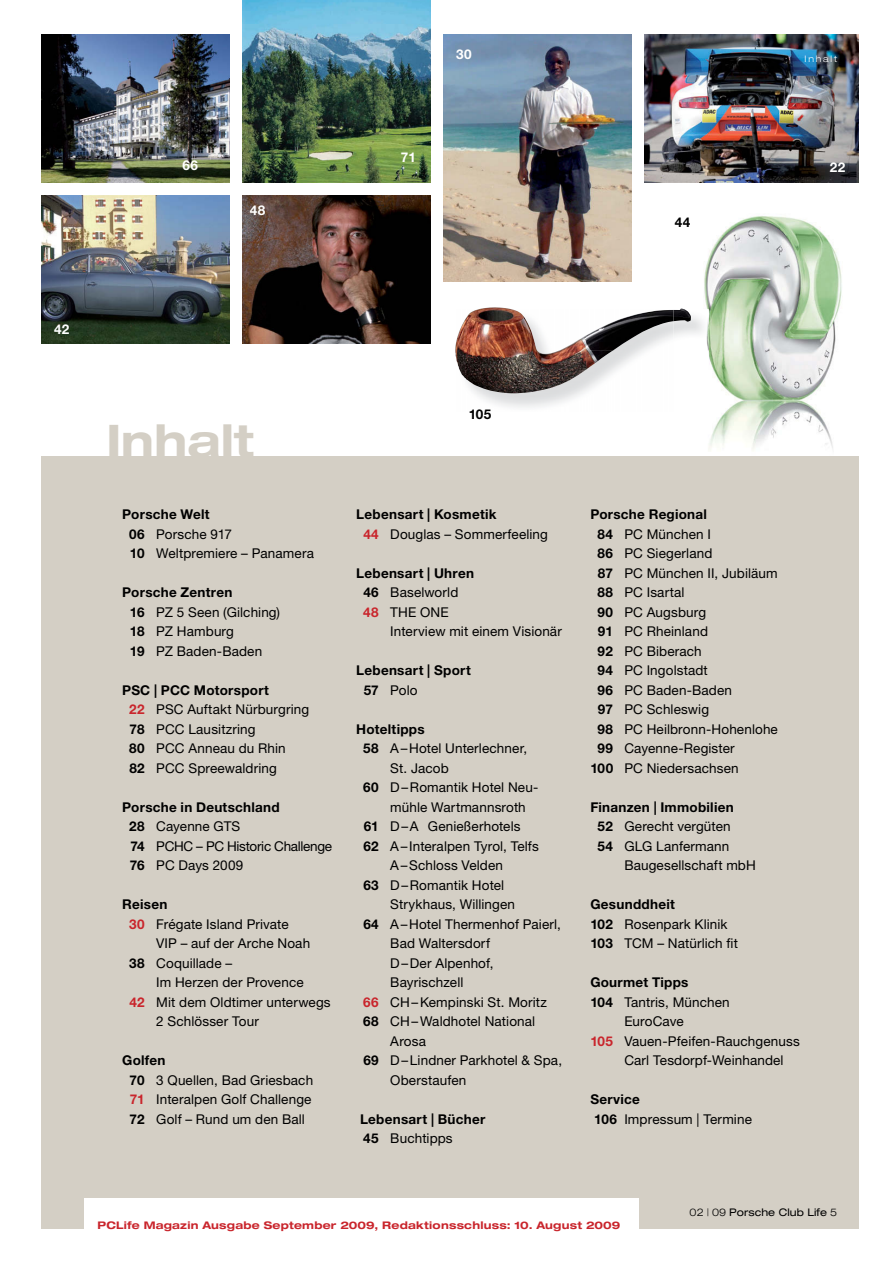
<style>
.page{position:relative;width:890px;height:1263px;background:#fff}
.page>*{position:absolute;margin:0;border:0;box-sizing:border-box;transform-origin:0 0}
.t1{font:700 expanded 45px "Helvetica Neue";letter-spacing:-.005em;color:#d4cfc5}
.t2{font:13.5px/19.5px "Helvetica Neue";letter-spacing:.01em;color:#000}
.t3{font:700 13.5px/19.5px "Helvetica Neue";letter-spacing:.02em;color:#000}
.t4{font:13.5px/19.5px "Helvetica Neue";letter-spacing:-.02em;color:#000}
.t5{font:700 13.5px "Helvetica Neue";letter-spacing:.03em;color:#fff}
.t6{font:700 expanded 10.5px "Helvetica Neue";letter-spacing:.025em;color:#c9252c}
.t7{font:expanded 10.5px "Helvetica Neue";letter-spacing:.005em;color:#000}
.t8{font:300 expanded 9px "Helvetica Neue";letter-spacing:.2em;color:#fff}
.s1{font-weight:700}
.s2{font-weight:700;color:#c9252c}
.s3{font-weight:400}
.s4{color:#c9252c}
.s5{font-weight:300}
</style>
<div class="page">
<img style="left:680px;top:216px;width:179px;height:256px">
<img style="left:475px;top:309px;width:233px;height:103px">
<img style="left:455px;top:308px;width:53px;height:85px">
<img style="left:586px;top:310px;width:87px;height:40px">
<img style="left:586px;top:350px;width:27px;height:20px">
<img style="left:673px;top:309px;width:17px;height:13px">
<div style="left:41px;top:456px;width:817px;height:773px;background:#d4cfc5"></div>
<img style="left:242px;top:195px;width:188px;height:148px">
<img style="left:443px;top:34px;width:188px;height:248px">
<img style="left:41px;top:34px;width:188px;height:148px">
<img style="left:242px;top:0;width:188px;height:182px">
<img style="left:644px;top:34px;width:214px;height:148px">
<img style="left:41px;top:195px;width:188px;height:148px">
<div style="left:84px;top:1198px;width:554px;height:41px;background:#fff"></div>
<p class="t5" style="left:182px;top:157px;width:17px">66</p>
<p class="t5" style="left:250px;top:201px;width:17px">48</p>
<p class="t5" style="left:401px;top:149px;width:16px">71</p>
<p class="t5" style="left:456px;top:46px;width:17px">30</p>
<p class="t3" style="left:674px;top:213px;width:17px">44</p>
<p class="t8" style="left:804px;top:54px;width:34px">Inhalt</p>
<p class="t5" style="left:829px;top:159px;width:17px">22</p>
<p class="t5" style="left:54px;top:321px;width:17px">42</p>
<h1 class="t1" style="left:106px;top:412px;width:149px">Inhalt</h1>
<p class="t2" style="left:129px;top:505px;width:186px;text-indent:-7px"><span class="s1">Porsche Welt<br>06</span> Porsche 917<br><span class="s1">10</span> Weltpremiere – Panamera</p>
<p class="t2" style="left:130px;top:583px;width:151px;text-indent:-8px"><span class="s1">Porsche Zentren<br>16</span> PZ 5 Seen (Gilching)<br><span class="s1">18</span> PZ Hamburg<br><span class="s1">19</span> PZ Baden-Baden</p>
<p class="t2" style="left:129px;top:680px;width:181px;text-indent:-7px"><span class="s1">PSC | PCC Motorsport<br></span><span class="s2">22</span> PSC Auftakt Nürburgring<br><span class="s1">78</span> PCC Lausitzring<br><span class="s1">80</span> PCC Anneau du Rhin<br><span class="s1">82</span> PCC Spreewaldring</p>
<p class="t4" style="left:129px;top:797px;width:204px;text-indent:-7px"><span class="s1">Porsche in Deutschland<br>28</span> Cayenne GTS<br><span class="s1">74</span> PCHC – PC Historic Challenge<br><span class="s1">76</span> PC Days 2009</p>
<p class="t3" style="left:122px;top:894px;width:47px">Reisen</p>
<p class="t2" style="left:129px;top:914px;width:161px"><span class="s2">30</span> Frégate Island Private</p>
<p class="t2" style="left:156px;top:933px;width:155px">VIP – auf der Arche Noah</p>
<p class="t2" style="left:129px;top:953px;width:104px"><span class="s1">38</span> Coquillade –</p>
<p class="t2" style="left:156px;top:972px;width:149px">Im Herzen der Provence</p>
<p class="t2" style="left:129px;top:992px;width:203px"><span class="s2">42</span> Mit dem Oldtimer unterwegs</p>
<p class="t2" style="left:156px;top:1011px;width:104px">2 Schlösser Tour</p>
<p class="t2" style="left:130px;top:1050px;width:185px;text-indent:-7px"><span class="s1">Golfen<br>70</span> 3 Quellen, Bad Griesbach<br><span class="s2">71</span> Interalpen Golf Challenge<br><span class="s1">72</span> Golf – Rund um den Ball</p>
<p class="t3" style="left:468px;top:404px;width:24px">105</p>
<p class="t2" style="left:363px;top:504px;width:186px;text-indent:-7px"><span class="s1">Lebensart | Kosmetik<br></span><span class="s2">44</span> Douglas – Sommerfeeling</p>
<p class="t3" style="left:363px;top:563px;width:112px;text-indent:-7px">Lebensart | Uhren<br>46 <span class="s3">Baselworld<br></span><span class="s4">48</span> <span class="s3">THE ONE</span></p>
<p class="t2" style="left:390px;top:621px;width:173px">Interview mit einem Visionär</p>
<p class="t3" style="left:363px;top:660px;width:108px;text-indent:-7px">Lebensart | Sport<br>57 <span class="s3">Polo</span></p>
<p class="t3" style="left:356px;top:719px;width:70px">Hoteltipps</p>
<p class="t2" style="left:363px;top:738px;width:165px"><span class="s1">58</span> A – Hotel Unterlechner,</p>
<p class="t2" style="left:390px;top:758px;width:60px">St. Jacob</p>
<p class="t2" style="left:363px;top:777px;width:176px"><span class="s1">60</span> D – Romantik Hotel Neu-</p>
<p class="t2" style="left:390px;top:797px;width:137px">mühle Wartmannsroth</p>
<p class="t2" style="left:363px;top:816px;width:158px"><span class="s1">61</span> D – A Genießerhotels</p>
<p class="t2" style="left:363px;top:836px;width:177px"><span class="s1">62</span> A – Interalpen Tyrol, Telfs</p>
<p class="t2" style="left:390px;top:855px;width:114px">A – Schloss Velden</p>
<p class="t2" style="left:363px;top:875px;width:142px"><span class="s1">63</span> D – Romantik Hotel</p>
<p class="t2" style="left:390px;top:894px;width:126px">Strykhaus, Willingen</p>
<p class="t2" style="left:363px;top:914px;width:199px"><span class="s1">64</span> A – Hotel Thermenhof Paierl,</p>
<p class="t2" style="left:390px;top:933px;width:101px">Bad Waltersdorf</p>
<p class="t2" style="left:390px;top:953px;width:105px">D – Der Alpenhof,</p>
<p class="t2" style="left:390px;top:972px;width:74px">Bayrischzell</p>
<p class="t2" style="left:363px;top:992px;width:185px"><span class="s2">66</span> CH – Kempinski St. Moritz</p>
<p class="t2" style="left:363px;top:1011px;width:173px"><span class="s1">68</span> CH – Waldhotel National</p>
<p class="t2" style="left:390px;top:1031px;width:37px">Arosa</p>
<p class="t2" style="left:363px;top:1050px;width:200px"><span class="s1">69</span> D – Lindner Parkhotel &amp; Spa,</p>
<p class="t2" style="left:390px;top:1070px;width:78px">Oberstaufen</p>
<p class="t3" style="left:360px;top:1109px;width:127px">Lebensart | Bücher<br>45 <span class="s3">Buchtipps</span></p>
<p class="t3" style="left:590px;top:504px;width:118px">Porsche Regional</p>
<p class="t2" style="left:597px;top:524px;width:115px"><span class="s1">84</span> PC München I</p>
<p class="t2" style="left:597px;top:543px;width:116px"><span class="s1">86</span> PC Siegerland</p>
<p class="t2" style="left:597px;top:563px;width:181px"><span class="s1">87</span> PC München II, Jubiläum</p>
<p class="t2" style="left:597px;top:582px;width:89px"><span class="s1">88</span> PC Isartal</p>
<p class="t2" style="left:597px;top:602px;width:110px"><span class="s1">90</span> PC Augsburg</p>
<p class="t2" style="left:597px;top:621px;width:112px"><span class="s1">91</span> PC Rheinland</p>
<p class="t2" style="left:597px;top:641px;width:106px"><span class="s1">92</span> PC Biberach</p>
<p class="t2" style="left:597px;top:660px;width:112px"><span class="s1">94</span> PC Ingolstadt</p>
<p class="t2" style="left:597px;top:680px;width:136px"><span class="s1">96</span> PC Baden-Baden</p>
<p class="t2" style="left:597px;top:699px;width:113px"><span class="s1">97</span> PC Schleswig</p>
<p class="t2" style="left:597px;top:719px;width:182px"><span class="s1">98</span> PC Heilbronn-Hohenlohe</p>
<p class="t2" style="left:597px;top:738px;width:139px"><span class="s1">99</span> Cayenne-Register</p>
<p class="t2" style="left:590px;top:758px;width:150px"><span class="s1">100</span> PC Niedersachsen</p>
<p class="t3" style="left:590px;top:797px;width:145px">Finanzen | Immobilien</p>
<p class="t2" style="left:597px;top:816px;width:135px"><span class="s1">52</span> Gerecht vergüten</p>
<p class="t2" style="left:597px;top:836px;width:133px"><span class="s1">54</span> GLG Lanfermann</p>
<p class="t2" style="left:624px;top:855px;width:133px">Baugesellschaft mbH</p>
<p class="t2" style="left:590px;top:894px;width:149px"><span class="s1">Gesunddheit<br>102</span> Rosenpark Klinik<br><span class="s1">103</span> TCM – Natürlich fit</p>
<p class="t3" style="left:590px;top:972px;width:100px">Gourmet Tipps</p>
<p class="t2" style="left:590px;top:992px;width:141px"><span class="s1">104</span> Tantris, München</p>
<p class="t2" style="left:624px;top:1011px;width:61px">EuroCave</p>
<p class="t2" style="left:590px;top:1031px;width:211px"><span class="s2">105</span> Vauen-Pfeifen-Rauchgenuss</p>
<p class="t2" style="left:624px;top:1050px;width:161px">Carl Tesdorpf-Weinhandel</p>
<p class="t2" style="left:590px;top:1089px;width:163px"><span class="s1">Service<br>106</span> Impressum | Termine</p>
<p class="t7" style="left:689px;top:1206px;width:149px"><span class="s5">02 | 09</span> Porsche Club Life <span class="s5">5</span></p>
<p class="t6" style="left:97px;top:1218px;width:524px">PCLife Magazin Ausgabe September 2009, Redaktionsschluss: 10. August 2009</p>
</div>
